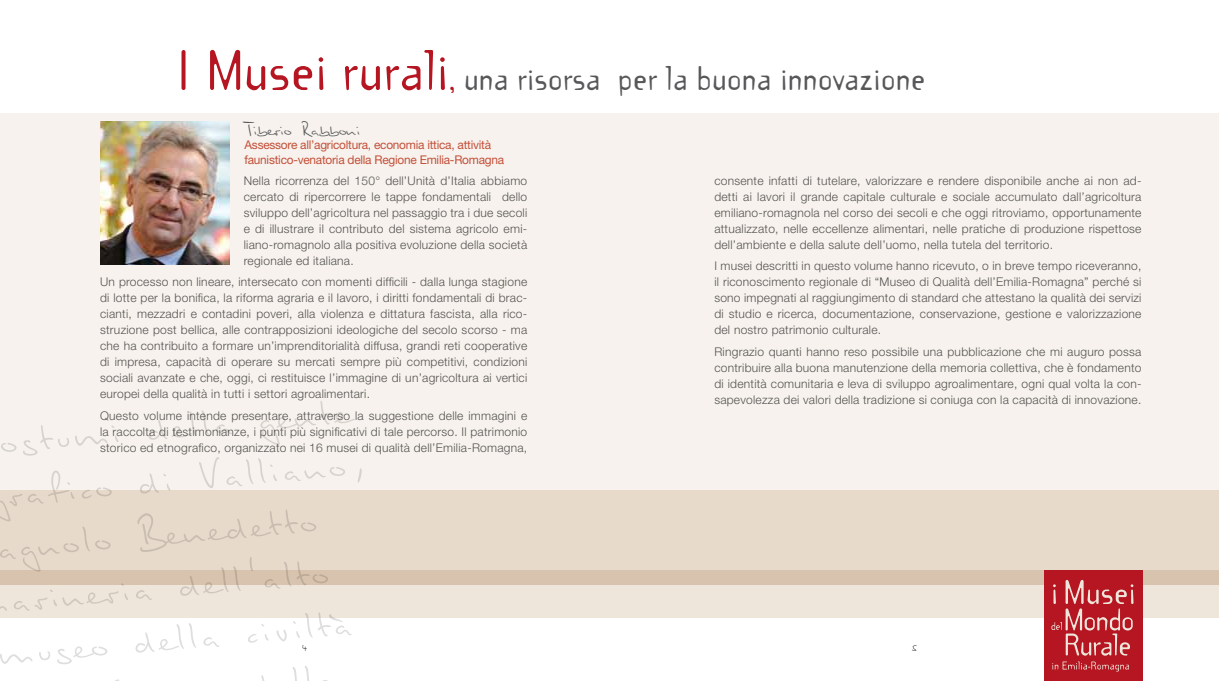
<style>
.page{position:relative;width:1219px;height:681px;background:#fff}
.page>*{position:absolute;margin:0;border:0;box-sizing:border-box;transform-origin:0 0}
.t1{font:30px "Template Gothic";color:#58585a}
.t2{font:18px "Stylograph";letter-spacing:-.1em;color:#58585a}
.t3{font:300 12px/16px "Helvetica Neue LT Std";letter-spacing:.02em;color:#58585a;text-align:justify}
.t4{font:12px/14.4px "Helvetica Neue";letter-spacing:-.02em;color:#c34f39}
.t5{font:8px "Stylograph";color:#000}
.s1{font-size:50px;color:#b51621}
.s2{font-size:28px;color:#b51621}
</style>
<div class="page">
<div style="left:0;top:113px;width:1219px;height:471px;background:#f7f2ed"></div>
<svg style="left:316px;top:490px;width:903px;height:127px;background:#e8dcce"></svg>
<div style="left:0;top:570px;width:1219px;height:14px;background:#d8c4ae"></div>
<img style="left:101px;top:121px;width:129px;height:144px">
<div style="left:1044px;top:570px;width:98px;height:110px;background:#b51621"></div>
<svg style="left:1052px;top:661px;width:77px;height:10px"></svg>
<svg style="left:1051px;top:580px;width:82px;height:75px"></svg>
<svg style="left:1px;top:612px;width:351px;height:68px"></svg>
<svg style="left:0;top:556px;width:328px;height:103px"></svg>
<svg style="left:0;top:549px;width:316px;height:48px"></svg>
<svg style="left:0;top:468px;width:362px;height:81px;background:#e5d8c9"></svg>
<svg style="left:0;top:401px;width:355px;height:94px"></svg>
<h1 class="t1" style="left:175px;top:57px;width:752px"><span class="s1">I Musei rurali</span><span class="s2">,</span> una risorsa per la buona innovazione</h1>
<h2 class="t2" style="left:244px;top:116px;width:119px">Tiberio Rabboni</h2>
<p class="t4" style="left:244px;top:137px;width:261px">Assessore all’agricoltura, economia ittica, attività faunistico-venatoria della Regione Emilia-Romagna</p>
<p class="t3" style="left:244px;top:172px;width:285px">Nella ricorrenza del 150° dell’Unità d’Italia abbiamo cercato di ripercorrere le tappe fondamentali dello sviluppo dell’agricoltura nel passaggio tra i due secoli e di illustrare il contributo del sistema agricolo emi&shy;liano-romagnolo alla positiva evoluzione della società regionale ed italiana.</p>
<p class="t3" style="left:100px;top:273px;width:429px">Un processo non lineare, intersecato con momenti difficili - dalla lunga stagione di lotte per la bonifica, la riforma agraria e il lavoro, i diritti fondamentali di brac&shy;cianti, mezzadri e contadini poveri, alla violenza e dittatura fascista, alla rico&shy;struzione post bellica, alle contrapposizioni ideologiche del secolo scorso - ma che ha contribuito a formare un’imprenditorialità diffusa, grandi reti cooperative di impresa, capacità di operare su mercati sempre più competitivi, condizioni sociali avanzate e che, oggi, ci restituisce l’immagine di un’agricoltura ai vertici europei della qualità in tutti i settori agroalimentari.</p>
<p class="t3" style="left:100px;top:407px;width:429px">Questo volume intende presentare, attraverso la suggestione delle immagini e la raccolta di testimonianze, i punti più significativi di tale percorso. Il patrimonio storico ed etnografico, organizzato nei 16 musei di qualità dell’Emilia-Romagna,</p>
<p class="t3" style="left:714px;top:172px;width:429px">consente infatti di tutelare, valorizzare e rendere disponibile anche ai non ad&shy;detti ai lavori il grande capitale culturale e sociale accumulato dall’agricoltura emiliano-romagnola nel corso dei secoli e che oggi ritroviamo, opportunamente attualizzato, nelle eccellenze alimentari, nelle pratiche di produzione rispettose dell’ambiente e della salute dell’uomo, nella tutela del territorio.</p>
<p class="t3" style="left:714px;top:257px;width:429px">I musei descritti in questo volume hanno ricevuto, o in breve tempo riceveranno, il riconoscimento regionale di “Museo di Qualità dell’Emilia-Romagna” perché si sono impegnati al raggiungimento di standard che attestano la qualità dei servizi di studio e ricerca, documentazione, conservazione, gestione e valorizzazione del nostro patrimonio culturale.</p>
<p class="t3" style="left:714px;top:343px;width:429px">Ringrazio quanti hanno reso possibile una pubblicazione che mi auguro possa contribuire alla buona manutenzione della memoria collettiva, che è fondamento di identità comunitaria e leva di sviluppo agroalimentare, ogni qual volta la con&shy;sapevolezza dei valori della tradizione si coniuga con la capacità di innovazione.</p>
<p class="t5" style="left:302px;top:642px;width:7px">4</p>
<p class="t5" style="left:911px;top:642px;width:7px">5</p>
</div>
